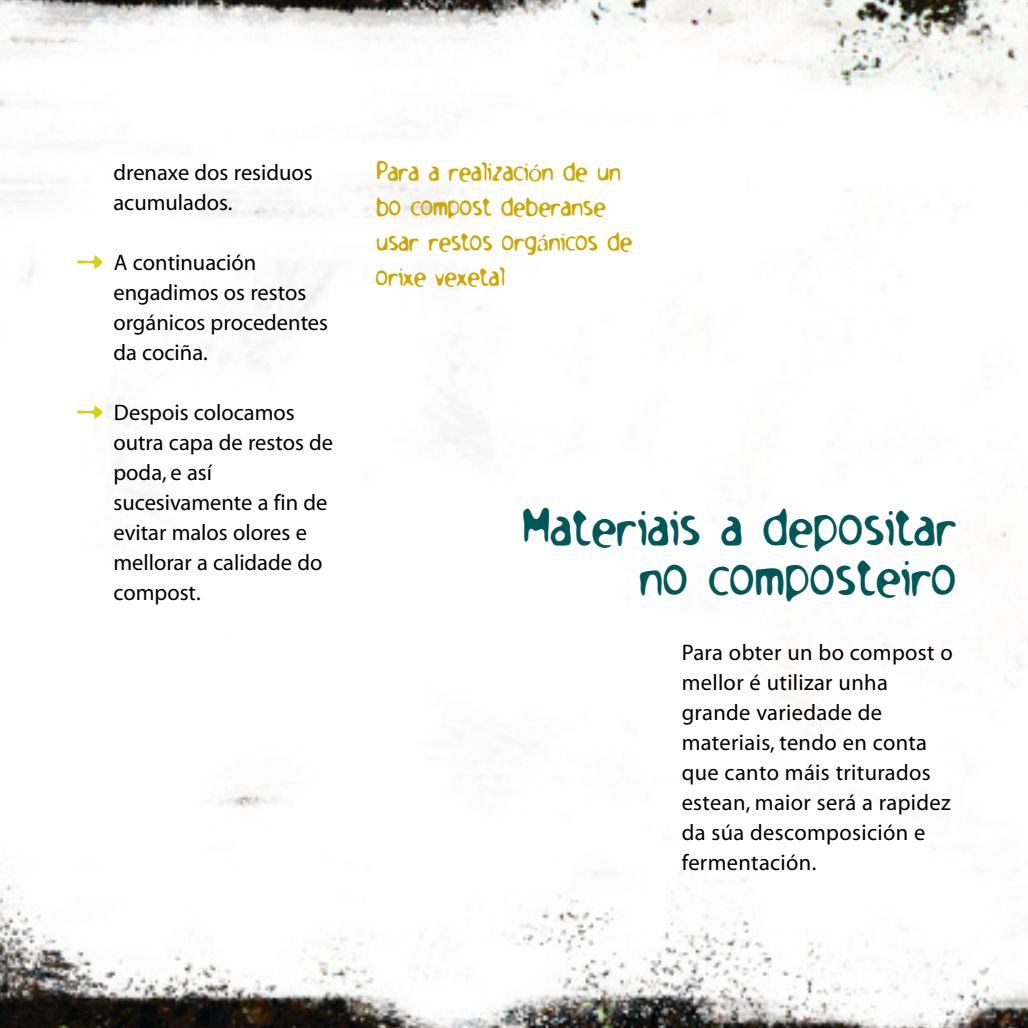
<style>
.page{position:relative;width:1028px;height:1028px;background:#fff}
.page>*{position:absolute;margin:0;border:0;box-sizing:border-box;transform-origin:0 0}
.t1{font:45px/50px "Holstein";color:#005758;text-align:right}
.t2{font:22.5px/30px "Myriad";color:#000}
.t3{font:22.5px/35px "Holstein";letter-spacing:-.015em;color:#cca700}
.s1{font-family:"Expose"}
</style>
<div class="page">
<img style="left:0;top:0;width:1028px;height:1028px">
<svg style="left:77px;top:405px;width:25px;height:14px"></svg>
<svg style="left:77px;top:255px;width:25px;height:14px"></svg>
<p class="t2" style="left:113px;top:159px;width:201px">drenaxe dos residuos acumulados.</p>
<p class="t2" style="left:113px;top:249px;width:216px">A continuación engadimos os restos orgánicos procedentes da cociña.</p>
<p class="t2" style="left:113px;top:399px;width:221px">Despois colocamos outra capa de restos de poda, e así sucesivamente a fin de evitar malos olores e mellorar a calidade do compost.</p>
<p class="t3" style="left:376px;top:155px;width:257px">Para a realizaci<span class="s1">ó</span>n de un bo compost deberanse usar restos org<span class="s1">á</span>nicos de orixe vexetal</p>
<h1 class="t1" style="left:520px;top:505px;width:438px">Materiais a depositar no composteiro</h1>
<p class="t2" style="left:681px;top:639px;width:273px">Para obter un bo compost o mellor é utilizar unha grande variedade de materiais, tendo en conta que canto máis triturados estean, maior será a rapidez da súa descomposición e fermentación.</p>
</div>
